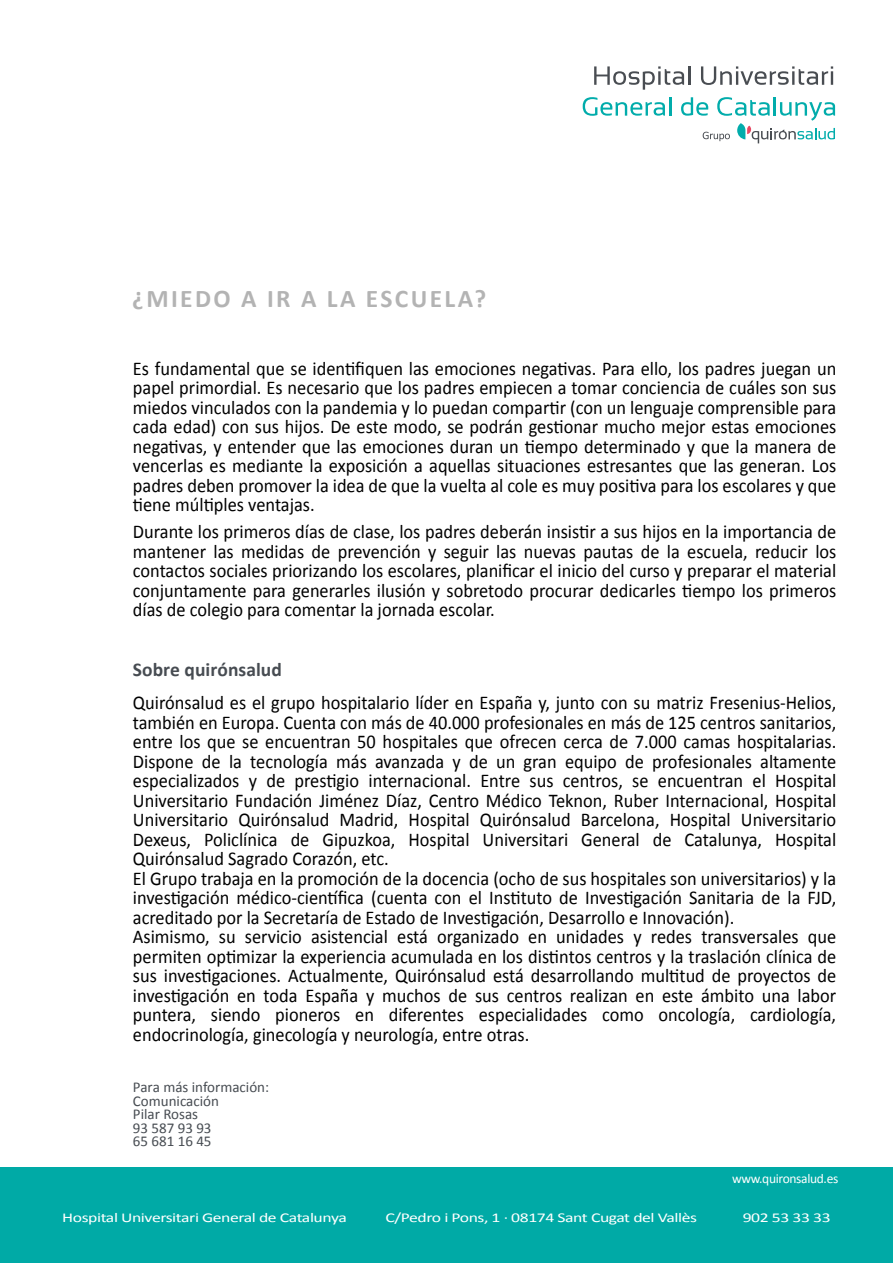
<style>
.page{position:relative;width:893px;height:1263px;background:#fff}
.page>*{position:absolute;margin:0;border:0;box-sizing:border-box;transform-origin:0 0}
.t1{font:700 25.5px "Calibri";letter-spacing:.09em;color:rgb(0 0 0/.3)}
.t2{font:19.5px/19.5px "Calibri";color:#000;text-align:justify;scale:.94 1}
.t3{font:700 19.5px "Calibri";letter-spacing:.005em;color:#474c52}
.t4{font:15px/13.5px "Calibri";color:#474c52}
.t5{font:13.5px "Calibri";letter-spacing:-.025em;color:#fff;scale:1.31 1}
.t6{font:13.5px "Calibri";letter-spacing:-.025em;color:#fff}
</style>
<div class="page">
<div style="left:0;top:1167px;width:893px;height:96px;background:#00aaa6"></div>
<svg style="left:594px;top:66px;width:96px;height:24px"></svg>
<svg style="left:701px;top:66px;width:132px;height:19px"></svg>
<svg style="left:583px;top:97px;width:88px;height:19px"></svg>
<svg style="left:681px;top:97px;width:154px;height:46px"></svg>
<h1 class="t1" style="left:132px;top:282px;width:355px">¿MIEDO A IR A LA ESCUELA?</h1>
<p class="t2" style="left:133px;top:359px;width:750px">Es fundamental que se identifiquen las emociones negativas. Para ello, los padres juegan un papel primordial. Es necesario que los padres empiecen a tomar conciencia de cuáles son sus miedos vinculados con la pandemia y lo puedan compartir (con un lenguaje comprensible para cada edad) con sus hijos. De este modo, se podrán gestionar mucho mejor estas emociones negativas, y entender que las emociones duran un tiempo determinado y que la manera de vencerlas es mediante la exposición a aquellas situaciones estresantes que las generan. Los padres deben promover la idea de que la vuelta al cole es muy positiva para los escolares y que tiene múltiples ventajas.</p>
<p class="t2" style="left:133px;top:522px;width:750px">Durante los primeros días de clase, los padres deberán insistir a sus hijos en la importancia de mantener las medidas de prevención y seguir las nuevas pautas de la escuela, reducir los contactos sociales priorizando los escolares, planificar el inicio del curso y preparar el material conjuntamente para generarles ilusión y sobretodo procurar dedicarles tiempo los primeros días de colegio para comentar la jornada escolar.</p>
<p class="t3" style="left:133px;top:657px;width:151px">Sobre quirónsalud</p>
<p class="t2" style="left:133px;top:693px;width:750px;text-align:left">Quirónsalud es el grupo hospitalario líder en España y, junto con su matriz Fresenius-Helios, también en Europa. Cuenta con más de 40.000 profesionales en más de 125 centros sanitarios, entre los que se encuentran 50 hospitales que ofrecen cerca de 7.000 camas hospitalarias.<br>Dispone de la tecnología más avanzada y de un gran equipo de profesionales altamente especializados y de prestigio internacional. Entre sus centros, se encuentran el Hospital Universitario Fundación Jiménez Díaz, Centro Médico Teknon, Ruber Internacional, Hospital Universitario Quirónsalud Madrid, Hospital Quirónsalud Barcelona, Hospital Universitario Dexeus, Policlínica de Gipuzkoa, Hospital Universitari General de Catalunya, Hospital Quirónsalud Sagrado Corazón, etc.<br>El Grupo trabaja en la promoción de la docencia (ocho de sus hospitales son universitarios) y la investigación médico-científica (cuenta con el Instituto de Investigación Sanitaria de la FJD, acreditado por la Secretaría de Estado de Investigación, Desarrollo e Innovación).<br>Asimismo, su servicio asistencial está organizado en unidades y redes transversales que permiten optimizar la experiencia acumulada en los distintos centros y la traslación clínica de sus investigaciones. Actualmente, Quirónsalud está desarrollando multitud de proyectos de investigación en toda España y muchos de sus centros realizan en este ámbito una labor puntera, siendo pioneros en diferentes especialidades como oncología, cardiología, endocrinología, ginecología y neurología, entre otras.</p>
<p class="t4" style="left:133px;top:1081px;width:138px">Para más información:<br>Comunicación<br>Pilar Rosas<br>93 587 93 93<br>65 681 16 45</p>
<p class="t6" style="left:732px;top:1170px;width:108px">www.quironsalud.es</p>
<p class="t5" style="left:62px;top:1209px;width:219px">Hospital Universitari General de Catalunya</p>
<p class="t5" style="left:385px;top:1209px;width:239px">C/Pedro i Pons, 1 · 08174 Sant Cugat del Vallès</p>
<p class="t5" style="left:743px;top:1209px;width:69px">902 53 33 33</p>
</div>
